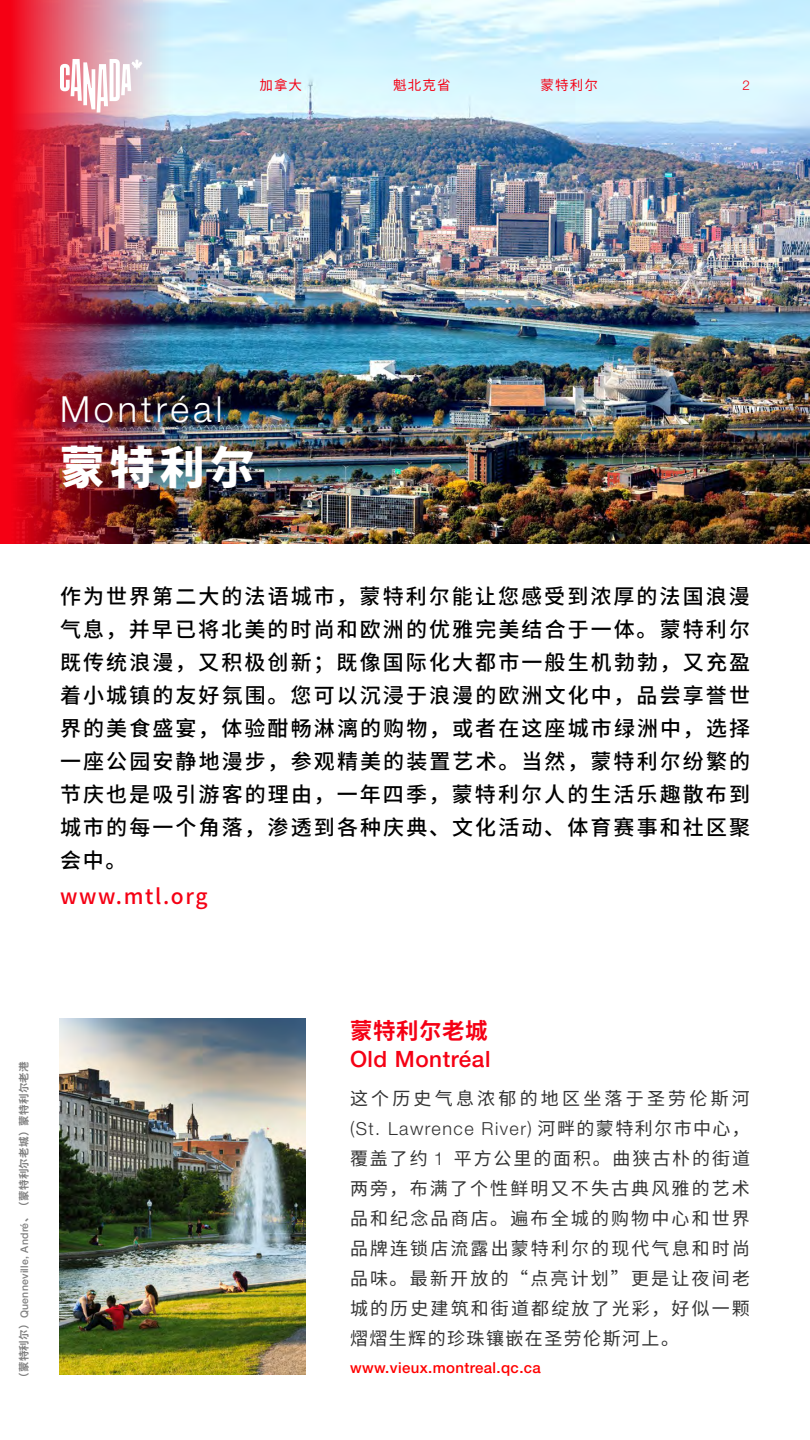
<style>
.page{position:relative;width:810px;height:1440px;background:#fff}
.page>*{position:absolute;margin:0;border:0;box-sizing:border-box;transform-origin:0 0}
.t1{font:900 45px "Noto Sans CJ Ksc";color:#fff}
.t2{font:300 36px "Helvetica Neue LT Pro";letter-spacing:.11em;color:#fff}
.t3{font:500 22.5px "Helvetica Neue LT Pro";letter-spacing:.025em;color:#f50014}
.t4{font:700 22.5px "Noto Sans CJ Ksc";letter-spacing:.025em;color:#f50014}
.t5{font:500 21px/33px "Noto Sans CJ Ksc";letter-spacing:.1em;color:#000;text-align:justify}
.t6{font:500 21px "Noto Sans CJ Ksc";letter-spacing:.08em;color:#f50014}
.t7{font:18px/30px "Noto Sans CJ Ksc";letter-spacing:.12em;color:#333;text-align:justify}
.t8{font:300 18px "Helvetica Neue LT Pro";letter-spacing:.08em;color:#333}
.t9{font:18px "Noto Sans CJ Ksc";letter-spacing:.18em;color:#333}
.t10{font:500 15px "Helvetica Neue LT Pro";letter-spacing:.025em;color:#f00}
.t11{font:13.5px "Noto Sans CJ Ksc";letter-spacing:.08em;color:#f50014}
.t12{font:300 13.5px "Helvetica Neue LT Pro";color:#f50014}
.t13{font:700 10.5px "Noto Sans CJ Ksc";letter-spacing:.025em;color:#808080}
.s1{font-family:"Helvetica Neue LT Pro";font-weight:500}
.s2{font-family:"Noto Sans CJ Ksc";font-weight:400}
.s3{font-family:"Helvetica Neue LT Pro";font-weight:300}
</style>
<div class="page">
<img style="left:405px;top:0;width:405px;height:544px">
<img style="left:0;top:0;width:405px;height:544px">
<img style="left:59px;top:1019px;width:246px;height:355px">
<svg style="left:60px;top:59px;width:83px;height:53px"></svg>
<p class="t11" style="left:260px;top:78px;width:44px">加拿大</p>
<p class="t11" style="left:393px;top:78px;width:59px">魁北克省</p>
<p class="t11" style="left:541px;top:78px;width:59px">蒙特利尔</p>
<p class="t12" style="left:742px;top:77px;width:9px">2</p>
<h2 class="t2" style="left:60px;top:388px;width:164px">Montréal</h2>
<h1 class="t1" style="left:60px;top:442px;width:196px">蒙特利尔</h1>
<p class="t5" style="left:60px;top:580px;width:692px">作为世界第二大的法语城市，蒙特利尔能让您感受到浓厚的法国浪漫气息，并早已将北美的时尚和欧洲的优雅完美结合于一体。蒙特利尔既传统浪漫，又积极创新；既像国际化大都市一般生机勃勃，又充盈着小城镇的友好氛围。您可以沉浸于浪漫的欧洲文化中，品尝享誉世界的美食盛宴，体验酣畅淋漓的购物，或者在这座城市绿洲中，选择一座公园安静地漫步，参观精美的装置艺术。当然，蒙特利尔纷繁的节庆也是吸引游客的理由，一年四季，蒙特利尔人的生活乐趣散布到城市的每一个角落，渗透到各种庆典、文化活动、体育赛事和社区聚会中。</p>
<p class="t6" style="left:60px;top:884px;width:149px">www.mtl.org</p>
<p class="t13" style="left:18px;top:1383px;width:323px;rotate:-90deg">（蒙特利尔）<span class="s1">Quenneville, André</span>、（蒙特利尔老城）蒙特利尔老港</p>
<p class="t4" style="left:350px;top:1018px;width:139px">蒙特利尔老城</p>
<p class="t3" style="left:350px;top:1046px;width:142px">Old Montréal</p>
<p class="t9" style="left:350px;top:1088px;width:401px">这个历史气息浓郁的地区坐落于圣劳伦斯河</p>
<p class="t8" style="left:350px;top:1118px;width:401px">(St. Lawrence River) <span class="s2">河畔的蒙特利尔市中心，</span></p>
<p class="t7" style="left:350px;top:1144px;width:402px">覆盖了约 <span class="s3">1</span> 平方公里的面积。曲狭古朴的街道两旁，布满了个性鲜明又不失古典风雅的艺术品和纪念品商店。遍布全城的购物中心和世界品牌连锁店流露出蒙特利尔的现代气息和时尚品味。最新开放的“点亮计划”更是让夜间老城的历史建筑和街道都绽放了光彩，好似一颗熠熠生辉的珍珠镶嵌在圣劳伦斯河上。</p>
<p class="t10" style="left:350px;top:1358px;width:192px">www.vieux.montreal.qc.ca</p>
</div>
